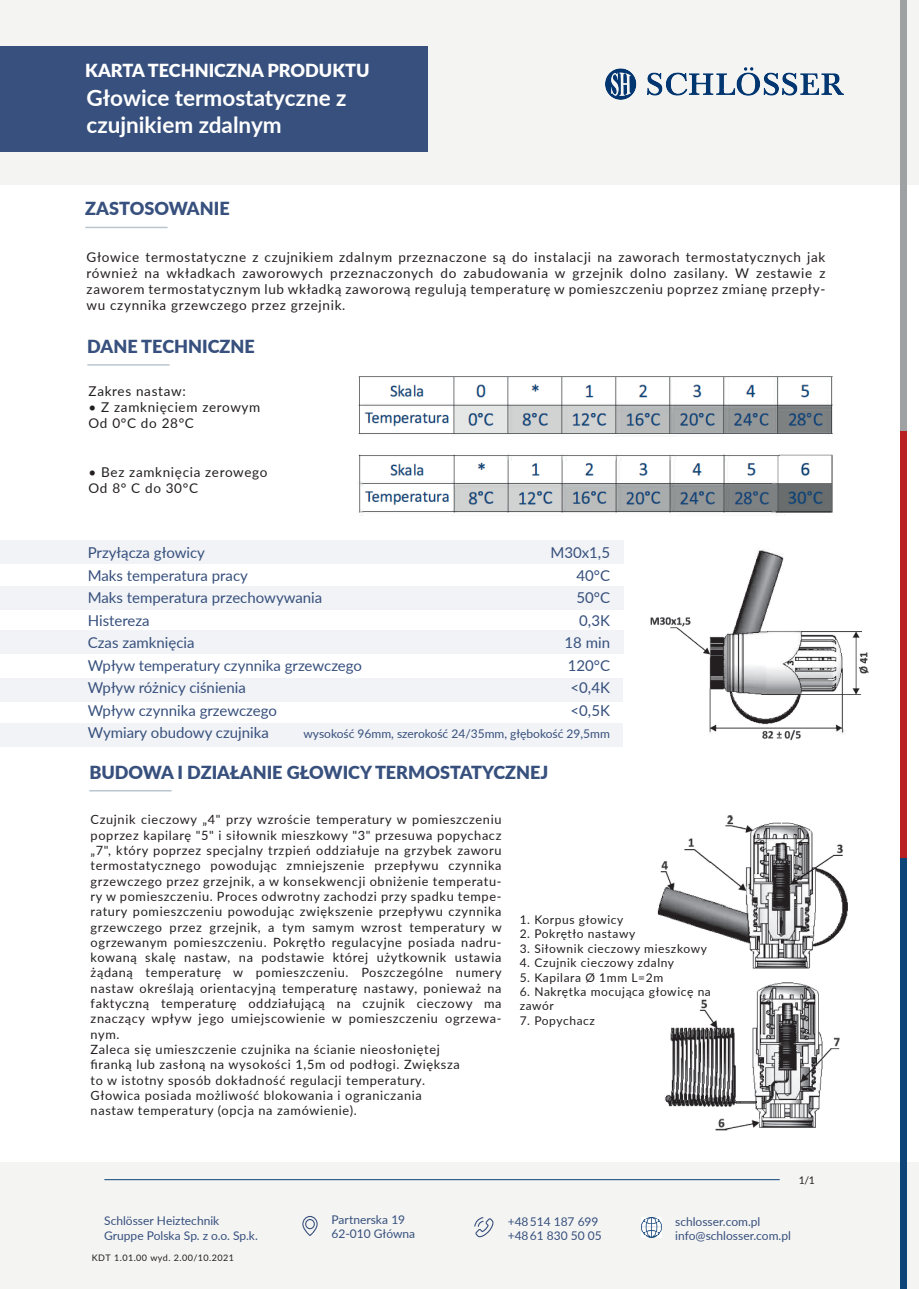
<style>
.page{position:relative;width:919px;height:1289px;background:#fff}
.page>*{position:absolute;margin:0;border:0;box-sizing:border-box;transform-origin:0 0}
.t1{font:700 22.5px/27px "Lato";color:#fff}
.t2{font:900 18px "Lato";color:#37507d}
.t3{font:900 18px "Lato";color:#fff}
.t4{font:15px/22.5px "Lato";color:#37507d;text-align:right}
.t5{font:13.5px/16.2px "Lato";letter-spacing:.05em;color:#231f20}
.t6{font:12.75px/15.3px "Lato";letter-spacing:.05em;color:#231f20}
.t7{font:12px/13.6px "Lato";color:#37507d}
.t8{font:12px/14.4px "Lato";letter-spacing:.05em;color:#231f20}
.t9{font:10.5px "Lato";color:#231f20}
.t10{font:9px "Lato";letter-spacing:.05em;color:#231f20}
</style>
<div class="page">
<div style="left:0;top:1162px;width:918px;height:126px;background:#f4f4f3"></div>
<div style="left:0;top:0;width:918px;height:185px;background:#f4f4f3"></div>
<div style="left:0;top:47px;width:427px;height:105px;background:#37507d"></div>
<div style="left:899px;top:0;width:7px;height:431px;background:#a0a1a2"></div>
<div style="left:899px;top:431px;width:7px;height:430px;background:#b92024"></div>
<div style="left:899px;top:858px;width:7px;height:430px;background:#0e4578"></div>
<img style="left:605px;top:67px;width:238px;height:33px">
<hr style="left:85px;top:227px;width:83px;height:1px;background:#083151">
<hr style="left:104px;top:1179px;width:675px;height:1px;background:#0b4576">
<svg style="left:474px;top:1217px;width:19px;height:20px"></svg>
<img style="left:641px;top:1217px;width:20px;height:20px">
<svg style="left:302px;top:1216px;width:15px;height:19px"></svg>
<hr style="left:87px;top:364px;width:83px;height:1px;background:#083151">
<img style="left:358px;top:376px;width:475px;height:58px">
<img style="left:357px;top:454px;width:476px;height:62px">
<div style="left:0;top:677px;width:622px;height:24px;background:#f1f3f6"></div>
<div style="left:0;top:723px;width:622px;height:24px;background:#f1f3f6"></div>
<div style="left:0;top:540px;width:623px;height:24px;background:#f1f3f6"></div>
<div style="left:0;top:585px;width:623px;height:24px;background:#f1f3f6"></div>
<div style="left:0;top:630px;width:623px;height:23px;background:#f1f3f6"></div>
<img style="left:650px;top:550px;width:219px;height:191px">
<hr style="left:89px;top:790px;width:83px;height:1px;background:#083151">
<img style="left:657px;top:815px;width:191px;height:316px">
<h2 class="t3" style="left:85px;top:57px;width:286px">KARTA TECHNICZNA PRODUKTU</h2>
<h1 class="t1" style="left:87px;top:83px;width:261px">Głowice termostatyczne z czujnikiem zdalnym</h1>
<h2 class="t2" style="left:85px;top:195px;width:146px">ZASTOSOWANIE</h2>
<p class="t5" style="left:87px;top:248px;width:740px;text-align:justify">Głowice termostatyczne z czujnikiem zdalnym przeznaczone są do instalacji na zaworach termostatycznych jak również na wkładkach zaworowych przeznaczonych do zabudowania w grzejnik dolno zasilany. W zestawie z zaworem termostatycznym lub wkładką zaworową regulują temperaturę w pomieszczeniu poprzez zmianę przepły&shy;wu czynnika grzewczego przez grzejnik.</p>
<h2 class="t2" style="left:87px;top:333px;width:169px">DANE TECHNICZNE</h2>
<p class="t5" style="left:89px;top:382px;width:99px">Zakres nastaw:</p>
<p class="t5" style="left:89px;top:398px;width:173px">• Z zamknięciem zerowym<br>Od 0°C do 28°C</p>
<p class="t5" style="left:89px;top:463px;width:180px">• Bez zamknięcia zerowego<br>Od 8° C do 30°C</p>
<p class="t4" style="left:88px;top:540px;width:276px;text-align:left">Przyłącza głowicy<br>Maks temperatura pracy<br>Maks temperatura przechowywania<br>Histereza<br>Czas zamknięcia<br>Wpływ temperatury czynnika grzewczego<br>Wpływ różnicy ciśnienia<br>Wpływ czynnika grzewczego<br>Wymiary obudowy czujnika</p>
<h2 class="t2" style="left:89px;top:758px;width:460px">BUDOWA I DZIAŁANIE GŁOWICY TERMOSTATYCZNEJ</h2>
<p class="t6" style="left:91px;top:811px;width:412px">Czujnik cieczowy „4" przy wzroście temperatury w pomieszczeniu poprzez kapilarę "5" i siłownik mieszkowy "3" przesuwa popychacz „7", który poprzez specjalny trzpień oddziałuje na grzybek zaworu termostatycznego powodując zmniejszenie przepływu czynnika grzewczego przez grzejnik, a w konsekwencji obniżenie temperatu&shy;ry w pomieszczeniu. Proces odwrotny zachodzi przy spadku tempe&shy;ratury pomieszczeniu powodując zwiększenie przepływu czynnika grzewczego przez grzejnik, a tym samym wzrost temperatury w ogrzewanym pomieszczeniu. Pokrętło regulacyjne posiada nadru&shy;kowaną skalę nastaw, na podstawie której użytkownik ustawia żądaną temperaturę w pomieszczeniu. Poszczególne numery nastaw określają orientacyjną temperaturę nastawy, ponieważ na faktyczną temperaturę oddziałującą na czujnik cieczowy ma znaczący wpływ jego umiejscowienie w pomieszczeniu ogrzewa&shy;nym.<br>Zaleca się umieszczenie czujnika na ścianie nieosłoniętej<br>firanką lub zasłoną na wysokości 1,5m od podłogi. Zwiększa<br>to w istotny sposób dokładność regulacji temperatury.<br>Głowica posiada możliwość blokowania i ograniczania<br>nastaw temperatury (opcja na zamówienie).</p>
<p class="t4" style="left:550px;top:540px;width:61px">M30x1,5<br>40°C<br>50°C<br>0,3K<br>18 min<br>120°C &lt;0,4K &lt;0,5K</p>
<p class="t7" style="left:303px;top:726px;width:308px">wysokość 96mm, szerokość 24/35mm, głębokość 29,5mm</p>
<p class="t8" style="left:519px;top:911px;width:105px">1. Korpus głowicy</p>
<p class="t8" style="left:519px;top:926px;width:117px">2. Pokrętło nastawy</p>
<p class="t8" style="left:519px;top:940px;width:189px">3. Siłownik cieczowy mieszkowy</p>
<p class="t8" style="left:519px;top:955px;width:156px">4. Czujnik cieczowy zdalny</p>
<p class="t8" style="left:519px;top:969px;width:145px">5. Kapilara Ø 1mm L=2m</p>
<p class="t8" style="left:519px;top:983px;width:193px">6. Nakrętka mocująca głowicę na zawór</p>
<p class="t8" style="left:519px;top:1012px;width:77px">7. Popychacz</p>
<p class="t7" style="left:104px;top:1212px;width:155px;line-height:14.7px">Schlösser Heiztechnik<br>Gruppe Polska Sp. z o.o. Sp.k.</p>
<p class="t10" style="left:92px;top:1250px;width:144px">KDT 1.01.00 wyd. 2.00/10.2021</p>
<p class="t7" style="left:331px;top:1212px;width:85px">Partnerska 19<br>62-010 Główna</p>
<p class="t9" style="left:798px;top:1172px;width:18px">1/1</p>
<p class="t7" style="left:507px;top:1214px;width:95px">+48 514 187 699 +48 61 830 50 05</p>
<p class="t7" style="left:675px;top:1214px;width:117px">schlosser.com.pl info@schlosser.com.pl</p>
</div>
